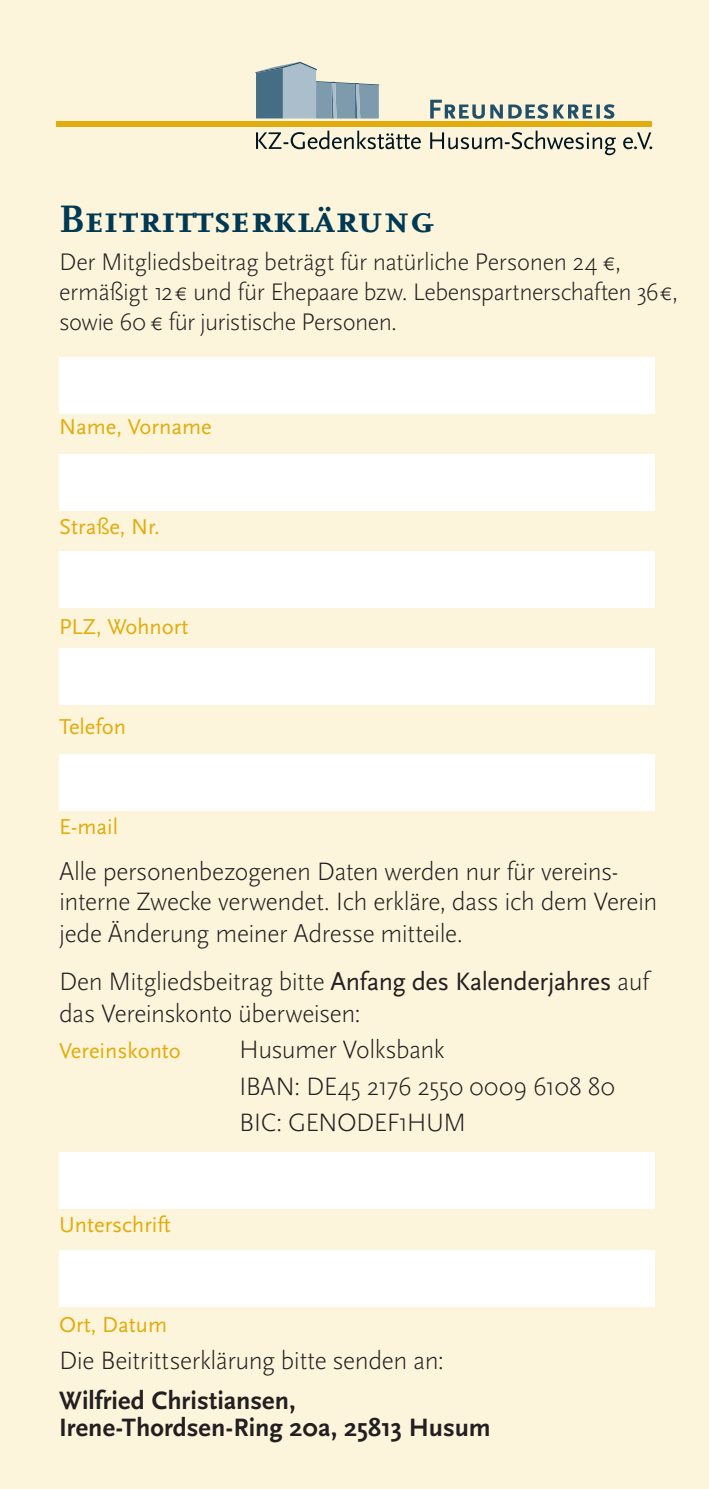
<style>
.page{position:relative;width:709px;height:1489px;background:#fff}
.page>*{position:absolute;margin:0;border:0;box-sizing:border-box;transform-origin:0 0}
.t1{font:700 40px "Scala Caps";letter-spacing:.025em;color:#003953}
.t2{font:300 26.25px/36.2px "Scala Sans";letter-spacing:-.02em;color:#231f20}
.t3{font:700 26.25px/27.5px "Scala Sans";color:#231f20}
.t4{font:300 25px/30px "Scala Sans";letter-spacing:-.02em;color:#231f20}
.t5{font:22.5px "Scala Sans";color:#e1ac0d}
.s1{font-weight:400}
</style>
<div class="page">
<div style="left:0;top:0;width:709px;height:1488px;background:#fdf5db"></div>
<svg style="left:256px;top:131px;width:396px;height:24px"></svg>
<svg style="left:430px;top:100px;width:184px;height:19px"></svg>
<svg style="left:255px;top:62px;width:124px;height:56px"></svg>
<div style="left:57px;top:122px;width:595px;height:5px;background:#e1ac0d"></div>
<div style="left:59px;top:357px;width:595px;height:56px;background:#fff"></div>
<div style="left:59px;top:454px;width:595px;height:57px;background:#fff"></div>
<div style="left:59px;top:551px;width:595px;height:57px;background:#fff"></div>
<div style="left:59px;top:648px;width:595px;height:57px;background:#fff"></div>
<div style="left:59px;top:754px;width:595px;height:57px;background:#fff"></div>
<div style="left:59px;top:1151px;width:595px;height:57px;background:#fff"></div>
<div style="left:59px;top:1250px;width:595px;height:57px;background:#fff"></div>
<h1 class="t1" style="left:59px;top:196px;width:376px">Beitrittserklärung</h1>
<p class="t4" style="left:59px;top:247px;width:620px">Der Mitgliedsbeitrag beträgt für natürliche Personen 24 €, ermäßigt 12 € und für Ehepaare bzw. Lebenspartnerschaften 36 €, sowie 60 € für juristische Personen.</p>
<p class="t5" style="left:59px;top:414px;width:154px">Name, Vorname</p>
<p class="t5" style="left:59px;top:514px;width:102px">Straße, Nr.</p>
<p class="t5" style="left:59px;top:614px;width:131px">PLZ, Wohnort</p>
<p class="t5" style="left:59px;top:714px;width:68px">Telefon</p>
<p class="t5" style="left:59px;top:814px;width:61px">E-mail</p>
<p class="t2" style="left:59px;top:856px;width:600px;line-height:30px">Alle personenbezogenen Daten werden nur für vereins&shy;interne Zwecke verwendet. Ich erkläre, dass ich dem Verein</p>
<p class="t2" style="left:59px;top:910px;width:591px;line-height:47.5px">jede Änderung meiner Adresse mitteile.<br>Den Mitgliedsbeitrag bitte <span class="s1">Anfang des Kalenderjahres</span> auf</p>
<p class="t2" style="left:59px;top:996px;width:303px">das Vereinskonto überweisen:</p>
<p class="t5" style="left:59px;top:1038px;width:123px">Vereinskonto</p>
<p class="t2" style="left:239px;top:1032px;width:377px">Husumer Volksbank<br>IBAN: DE45 2176 2550 0009 6108 80<br>BIC: GENODEF1HUM</p>
<p class="t5" style="left:59px;top:1212px;width:113px">Unterschrift</p>
<p class="t5" style="left:59px;top:1312px;width:109px">Ort, Datum</p>
<p class="t2" style="left:59px;top:1342px;width:386px">Die Beitrittserklärung bitte senden an:</p>
<p class="t3" style="left:59px;top:1386px;width:433px">Wilfried Christiansen,<br>Irene-Thordsen-Ring 20a, 25813 Husum</p>
</div>
